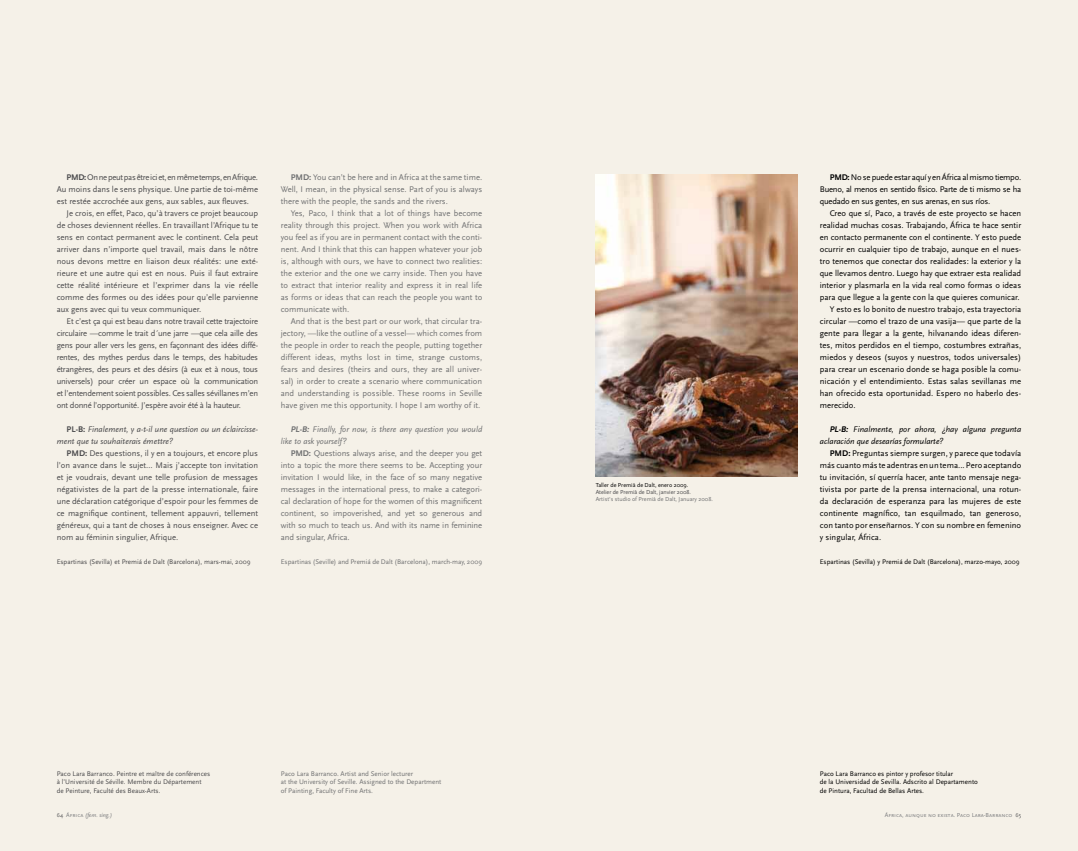
<style>
.page{position:relative;width:1078px;height:851px;background:#fff}
.page>*{position:absolute;margin:0;border:0;box-sizing:border-box;transform-origin:0 0}
.t1{font:8.6px/12px "Scala Sans";color:#4b4b4d;text-align:justify}
.t2{font:8.6px/12px "Scala Sans";color:#707172;text-align:justify}
.t3{font:8.6px/12px "Scala Sans";letter-spacing:.005em;color:#000;text-align:justify}
.t4{font:italic 8.6px/12px "Scala Sans";color:#4b4b4d}
.t5{font:italic 8.6px/12px "Scala Sans";color:#000}
.t6{font:italic 8.6px/12px "Scala Sans";color:#707172}
.t7{font:7px/8.4px "Scala Sans";color:#000}
.t8{font:7px/8.4px "Scala Sans";color:#4b4b4d}
.t9{font:7px/8.4px "Scala Sans";color:#707172}
.t10{font:6px "Scala Sans Caps";color:#7b7c7e}
.t11{font:6px "Scala Sans";color:#707172}
.t12{font:6px "Scala Sans";letter-spacing:-.01em;color:#4b4b4d}
.t13{font:6px "Scala Sans";color:#000}
.t14{font:italic 6px "Scala Sans";color:#7b7c7e}
.s1{font-weight:700}
.s2{font-style:italic}
.s3{font-weight:700;font-style:normal}
.s4{font-family:"Scala Sans Bold SC Italic";font-style:normal}
.s5{font-style:normal;color:#58585a}
.s6{font-family:"Scala Sans Caps";font-style:normal}
.s7{font-family:"Scala Sans";color:#58585a}
</style>
<div class="page">
<div style="left:0;top:0;width:539px;height:850px;background:#f5f1e8"></div>
<div style="left:539px;top:0;width:538px;height:850px;background:#f5f1e8"></div>
<img style="left:595px;top:174px;width:202px;height:302px">
<p class="t1" style="left:57px;top:171px;width:203px;text-indent:10px"><span class="s1">PMD:</span> On ne peut pas être ici et, en même temps, en Afrique.<br>Au moins dans le sens physique. Une partie de toi-même est restée accrochée aux gens, aux sables, aux fleuves.</p>
<p class="t1" style="left:57px;top:207px;width:203px;text-indent:10px">Je crois, en effet, Paco, qu’à travers ce projet beaucoup de choses deviennent réelles. En travaillant l’Afrique tu te sens en contact permanent avec le continent. Cela peut arriver dans n’importe quel travail, mais dans le nôtre nous devons mettre en liaison deux réalités: une exté&shy;rieure et une autre qui est en nous. Puis il faut extraire cette réalité intérieure et l’exprimer dans la vie réelle comme des formes ou des idées pour qu’elle parvienne aux gens avec qui tu veux communiquer.</p>
<p class="t1" style="left:57px;top:315px;width:203px;text-indent:10px">Et c’est ça qui est beau dans notre travail cette trajectoire circulaire <span class="s2">—</span>comme le trait d´une jarre —que cela aille des gens pour aller vers les gens, en façonnant des idées diffé&shy;rentes, des mythes perdus dans le temps, des habitudes étrangères, des peurs et des désirs (à eux et à nous, tous universels) pour créer un espace où la communication et l’entendement soient possibles. Ces salles sévillanes m’en ont donné l’opportunité. J’espère avoir été à la hauteur.</p>
<p class="t4" style="left:57px;top:423px;width:203px;text-indent:10px"><span class="s3">PL-B:</span> Finalement, y a-t-il une question ou un éclaircisse&shy;ment que tu souhaiterais émettre?</p>
<p class="t1" style="left:57px;top:447px;width:203px;text-indent:10px"><span class="s1">PMD:</span> Des questions, il y en a toujours, et encore plus l’on avance dans le sujet… Mais j’accepte ton invitation et je voudrais, devant une telle profusion de messages négativistes de la part de la presse internationale, faire une déclaration catégorique d’espoir pour les femmes de ce magnifique continent, tellement appauvri, tellement généreux, qui a tant de choses à nous enseigner. Avec ce nom au féminin singulier, Afrique.</p>
<p class="t8" style="left:57px;top:558px;width:195px">Espartinas (Sevilla) et Premiá de Dalt (Barcelona), mars-mai, 2009</p>
<p class="t2" style="left:281px;top:171px;width:203px;text-indent:10px"><span class="s1">PMD:</span> You can’t be here and in Africa at the same time.<br>Well, I mean, in the physical sense. Part of you is always there with the people, the sands and the rivers.</p>
<p class="t2" style="left:281px;top:207px;width:203px;text-indent:10px">Yes, Paco, I think that a lot of things have become reality through this project. When you work with Africa you feel as if you are in permanent contact with the conti&shy;nent. And I think that this can happen whatever your job is, although with ours, we have to connect two realities: the exterior and the one we carry inside. Then you have to extract that interior reality and express it in real life as forms or ideas that can reach the people you want to communicate with.</p>
<p class="t2" style="left:281px;top:315px;width:203px;text-indent:10px">And that is the best part or our work, that circular tra&shy;jectory, —like the outline of a vessel— which comes from the people in order to reach the people, putting together different ideas, myths lost in time, strange customs, fears and desires (theirs and ours, they are all univer&shy;sal) in order to create a scenario where communication and understanding is possible. These rooms in Seville have given me this opportunity. I hope I am worthy of it.</p>
<p class="t6" style="left:281px;top:423px;width:203px;text-indent:10px"><span class="s1">PL-B:</span> Finally, for now, is there any question you would like to ask yourself?</p>
<p class="t2" style="left:281px;top:447px;width:203px;text-indent:10px"><span class="s1">PMD:</span> Questions always arise, and the deeper you get into a topic the more there seems to be. Accepting your invitation I would like, in the face of so many negative messages in the international press, to make a categori&shy;cal declaration of hope for the women of this magnificent continent, so impoverished, and yet so generous and with so much to teach us. And with its name in feminine and singular, Africa.</p>
<p class="t9" style="left:281px;top:558px;width:203px">Espartinas (Seville) and Premiá de Dalt (Barcelona), march-may, 2009</p>
<p class="t8" style="left:57px;top:769px;width:155px">Paco Lara Barranco. Peintre et maître de conférences à l’Université de Séville. Membre du Département de Peinture, Faculté des Beaux-Arts.</p>
<p class="t9" style="left:281px;top:769px;width:162px">Paco Lara Barranco. Artist and Senior lecturer<br>at the University of Seville. Assigned to the Department of Painting, Faculty of Fine Arts.</p>
<p class="t13" style="left:595px;top:482px;width:94px">Taller de Premià de Dalt, enero 2009.</p>
<p class="t12" style="left:595px;top:489px;width:97px">Atelier de Premià de Dalt, janvier 2008.</p>
<p class="t11" style="left:595px;top:496px;width:119px">Artist's studio of Premià de Dalt, January 2008.</p>
<p class="t3" style="left:819px;top:171px;width:203px;text-indent:10px"><span class="s1">PMD:</span> No se puede estar aquí y en África al mismo tiempo.<br>Bueno, al menos en sentido físico. Parte de ti mismo se ha quedado en sus gentes, en sus arenas, en sus ríos.</p>
<p class="t3" style="left:829px;top:207px;width:193px">Creo que sí, Paco, a través de este proyecto se hacen</p>
<p class="t3" style="left:819px;top:219px;width:203px">realidad muchas cosas. Trabajando, África te hace sentir</p>
<p class="t3" style="left:819px;top:231px;width:203px">en contacto permanente con el continente. Y esto puede</p>
<p class="t3" style="left:819px;top:243px;width:203px">ocurrir en cualquier tipo de trabajo, aunque en el nues-</p>
<p class="t3" style="left:819px;top:255px;width:203px">tro tenemos que conectar dos realidades: la exterior y la</p>
<p class="t3" style="left:819px;top:267px;width:203px">que llevamos dentro. Luego hay que extraer esta realidad</p>
<p class="t3" style="left:819px;top:279px;width:203px">interior y plasmarla en la vida real como formas o ideas</p>
<p class="t3" style="left:819px;top:291px;width:201px">para que llegue a la gente con la que quieres comunicar.</p>
<p class="t3" style="left:829px;top:303px;width:193px">Y esto es lo bonito de nuestro trabajo, esta trayectoria</p>
<p class="t3" style="left:819px;top:315px;width:203px">circular —como el trazo de una vasija— que parte de la</p>
<p class="t3" style="left:819px;top:327px;width:203px">gente para llegar a la gente, hilvanando ideas diferen-</p>
<p class="t3" style="left:819px;top:339px;width:203px">tes, mitos perdidos en el tiempo, costumbres extrañas,</p>
<p class="t3" style="left:819px;top:351px;width:203px">miedos y deseos (suyos y nuestros, todos universales)</p>
<p class="t3" style="left:819px;top:363px;width:203px">para crear un escenario donde se haga posible la comu-</p>
<p class="t3" style="left:819px;top:375px;width:203px">nicación y el entendimiento. Estas salas sevillanas me</p>
<p class="t3" style="left:819px;top:387px;width:203px">han ofrecido esta oportunidad. Espero no haberlo des-</p>
<p class="t3" style="left:819px;top:399px;width:37px">merecido.</p>
<p class="t5" style="left:819px;top:423px;width:203px;text-indent:10px"><span class="s4">PL-B:</span> Finalmente, por ahora, ¿hay alguna pregunta aclaración que desearías formularte?</p>
<p class="t3" style="left:819px;top:447px;width:203px;text-indent:10px"><span class="s1">PMD:</span> Preguntas siempre surgen, y parece que todavía más cuanto más te adentras en un tema... Pero aceptando tu invitación, sí querría hacer, ante tanto mensaje nega&shy;tivista por parte de la prensa internacional, una rotun&shy;da declaración de esperanza para las mujeres de este continente magnífico, tan esquilmado, tan generoso, con tanto por enseñarnos. Y con su nombre en femenino y singular, África.</p>
<p class="t7" style="left:819px;top:558px;width:201px">Espartinas (Sevilla) y Premiá de Dalt (Barcelona), marzo-mayo, 2009</p>
<p class="t7" style="left:819px;top:769px;width:159px">Paco Lara Barranco es pintor y profesor titular<br>de la Universidad de Sevilla. Adscrito al Departamento de Pintura, Facultad de Bellas Artes.</p>
<p class="t14" style="left:57px;top:811px;width:57px"><span class="s5">64</span> <span class="s6">África</span> (fem. sing.)</p>
<p class="t10" style="left:884px;top:811px;width:138px">África, aunque no exista. Paco Lara-Barranco <span class="s7">65</span></p>
</div>
